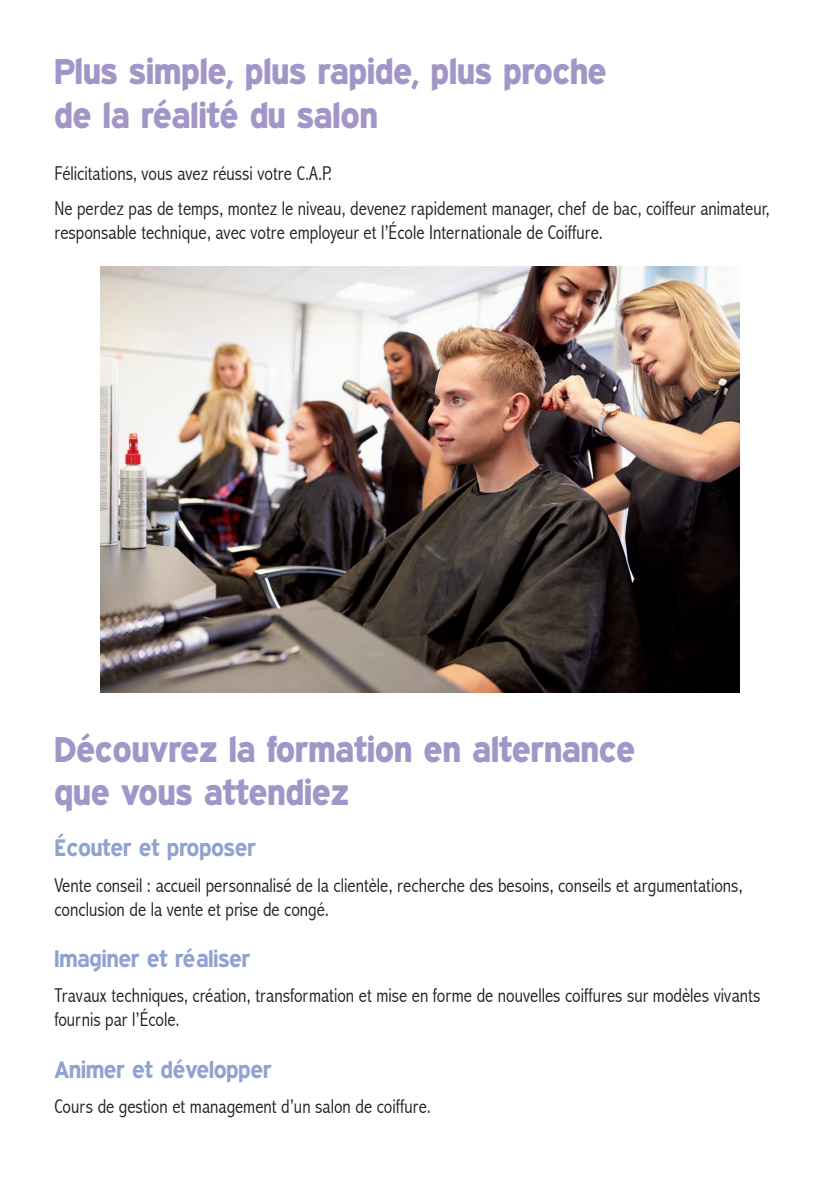
<style>
.page{position:relative;width:840px;height:1191px;background:#fff}
.page>*{position:absolute;margin:0;border:0;box-sizing:border-box;transform-origin:0 0}
.t1{font:36px/43.2px "Expressway Xb";color:#a296c8}
.t2{font:700 24px "Expressway Rg";color:#90a2d0}
.t3{font:300 condensed 20px/24px "Abadi";color:#231f20}
</style>
<div class="page">
<img style="left:101px;top:267px;width:637px;height:425px">
<h1 class="t1" style="left:54px;top:49px;width:553px">Plus simple, plus rapide, plus proche de la réalité du salon</h1>
<p class="t3" style="left:54px;top:156px;width:716px;line-height:35.4px">Félicitations, vous avez réussi votre C.A.P.<br>Ne perdez pas de temps, montez le niveau, devenez rapidement manager, chef de bac, coiffeur animateur,</p>
<p class="t3" style="left:54px;top:221px;width:550px">responsable technique, avec votre employeur et l’École Internationale de Coiffure.</p>
<h1 class="t1" style="left:54px;top:726px;width:582px">Découvrez la formation en alternance que vous attendiez</h1>
<p class="t2" style="left:54px;top:833px;width:203px">Écouter et proposer</p>
<p class="t3" style="left:54px;top:873px;width:689px">Vente conseil : accueil personnalisé de la clientèle, recherche des besoins, conseils et argumentations, conclusion de la vente et prise de congé.</p>
<p class="t2" style="left:54px;top:944px;width:197px">Imaginer et réaliser</p>
<p class="t3" style="left:54px;top:983px;width:707px">Travaux techniques, création, transformation et mise en forme de nouvelles coiffures sur modèles vivants fournis par l’École.</p>
<p class="t2" style="left:54px;top:1055px;width:218px">Animer et développer</p>
<p class="t3" style="left:54px;top:1094px;width:378px">Cours de gestion et management d’un salon de coiffure.</p>
</div>
